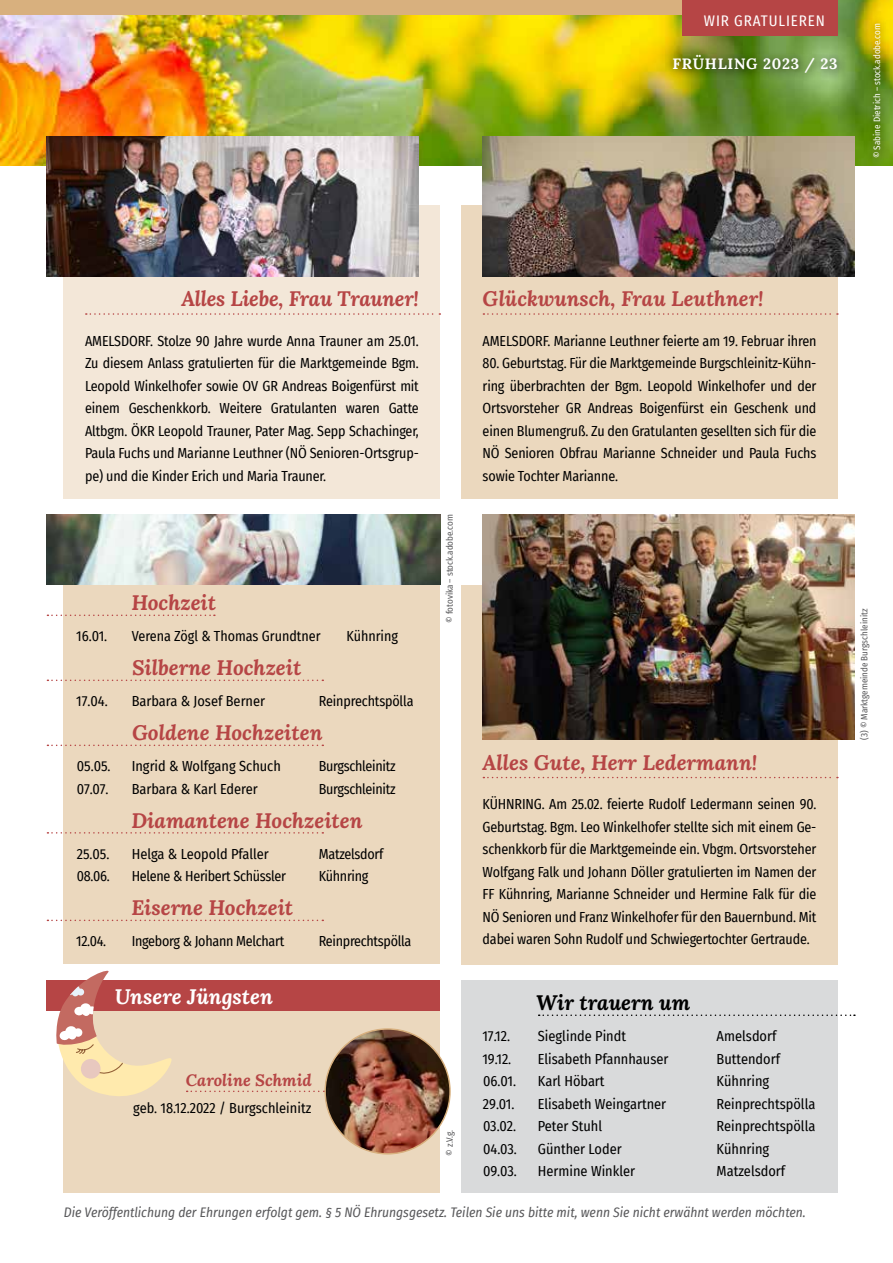
<style>
.page{position:relative;width:893px;height:1263px;background:#fff}
.page>*{position:absolute;margin:0;border:0;box-sizing:border-box;transform-origin:0 0}
.t1{font:italic 700 21px "Lora";color:#b64545}
.t2{font:italic 700 21px "Lora";color:#fff}
.t3{font:italic 700 21px "Lora";color:#000}
.t4{font:italic 700 16.5px "Lora";color:#b64545}
.t5{font:700 15px "Lora";letter-spacing:.05em;color:#fff}
.t6{font:15px "Fira Sans Condensed";letter-spacing:.06em;color:#fff}
.t7{font:14.25px/22.5px "Fira Sans Condensed";letter-spacing:-.01em;color:#000;text-align:justify}
.t8{font:italic 13.5px "Fira Sans Condensed";color:#58585a}
.t9{font:9px "Fira Sans Condensed";color:#58585a}
.t10{font:9px "Fira Sans Condensed";color:#fff}
</style>
<div class="page">
<img style="left:0;top:0;width:893px;height:166px">
<div style="left:64px;top:982px;width:376px;height:211px;background:#ebd8be"></div>
<div style="left:64px;top:205px;width:376px;height:293px;background:#f3e7d8"></div>
<svg style="left:86px;top:313px;width:354px;height:2px"></svg>
<div style="left:461px;top:205px;width:377px;height:293px;background:#ebd8be"></div>
<svg style="left:483px;top:313px;width:355px;height:2px"></svg>
<div style="left:461px;top:585px;width:377px;height:379px;background:#ebd8be"></div>
<svg style="left:483px;top:777px;width:355px;height:1px"></svg>
<img style="left:47px;top:136px;width:372px;height:140px">
<img style="left:483px;top:136px;width:372px;height:140px">
<img style="left:483px;top:514px;width:372px;height:226px">
<div style="left:64px;top:585px;width:376px;height:379px;background:#ebd8be"></div>
<svg style="left:47px;top:614px;width:168px;height:2px"></svg>
<svg style="left:47px;top:679px;width:276px;height:2px"></svg>
<svg style="left:47px;top:744px;width:276px;height:2px"></svg>
<svg style="left:47px;top:832px;width:276px;height:2px"></svg>
<svg style="left:47px;top:920px;width:276px;height:1px"></svg>
<img style="left:47px;top:514px;width:393px;height:71px">
<div style="left:461px;top:981px;width:377px;height:212px;background:#d9dadb"></div>
<svg style="left:539px;top:1014px;width:316px;height:2px"></svg>
<svg style="left:187px;top:1090px;width:137px;height:2px"></svg>
<div style="left:47px;top:981px;width:393px;height:30px;background:#b64545"></div>
<img style="left:325px;top:1029px;width:125px;height:125px;border-radius:62px">
<svg style="left:48px;top:970px;width:126px;height:141px"></svg>
<div style="left:666px;top:48px;width:181px;height:34px;background:#000;opacity:.75"></div>
<div style="left:0;top:0;width:829px;height:15px;background:#d8b07e"></div>
<div style="left:865px;top:15px;width:24px;height:151px;background:#000;opacity:.75"></div>
<div style="left:682px;top:0;width:156px;height:35px;background:#b64545"></div>
<p class="t6" style="left:704px;top:9px;width:122px">WIR GRATULIEREN</p>
<p class="t5" style="left:672px;top:52px;width:167px">FRÜHLING 2023 / 23</p>
<p class="t10" style="left:870px;top:158px;width:136px;rotate:-90deg">© Sabine Dietrich – stock.adobe.com</p>
<h1 class="t1" style="left:181px;top:284px;width:239px">Alles Liebe, Frau Trauner!</h1>
<p class="t7" style="left:85px;top:329px;width:335px">AMELSDORF. Stolze 90 Jahre wurde Anna Trauner am 25.01.<br>Zu diesem Anlass gratulierten für die Marktgemeinde Bgm.<br>Leopold Winkelhofer sowie OV GR Andreas Boigenfürst mit einem Geschenkkorb. Weitere Gratulanten waren Gatte Altbgm. ÖKR Leopold Trauner, Pater Mag. Sepp Schachinger, Paula Fuchs und Marianne Leuthner (NÖ Senioren-Ortsgrup&shy;pe) und die Kinder Erich und Maria Trauner.</p>
<h1 class="t1" style="left:131px;top:588px;width:86px">Hochzeit</h1>
<p class="t7" style="left:76px;top:625px;width:33px">16.01.</p>
<p class="t7" style="left:132px;top:625px;width:190px">Verena Zögl &amp; Thomas Grundtner</p>
<p class="t7" style="left:346px;top:625px;width:53px">Kühnring</p>
<h1 class="t1" style="left:132px;top:653px;width:171px">Silberne Hochzeit</h1>
<p class="t7" style="left:76px;top:690px;width:33px">17.04.</p>
<p class="t7" style="left:132px;top:690px;width:135px">Barbara &amp; Josef Berner</p>
<p class="t7" style="left:319px;top:690px;width:96px">Reinprechtspölla</p>
<h1 class="t1" style="left:132px;top:718px;width:192px">Goldene Hochzeiten</h1>
<p class="t7" style="left:77px;top:755px;width:35px">05.05.</p>
<p class="t7" style="left:132px;top:755px;width:151px">Ingrid &amp; Wolfgang Schuch</p>
<p class="t7" style="left:319px;top:755px;width:78px">Burgschleinitz</p>
<p class="t7" style="left:77px;top:777px;width:33px">07.07.</p>
<p class="t7" style="left:132px;top:777px;width:128px">Barbara &amp; Karl Ederer</p>
<p class="t7" style="left:319px;top:777px;width:78px">Burgschleinitz</p>
<h1 class="t1" style="left:131px;top:806px;width:233px">Diamantene Hochzeiten</h1>
<p class="t7" style="left:77px;top:842px;width:34px">25.05.</p>
<p class="t7" style="left:132px;top:842px;width:139px">Helga &amp; Leopold Pfaller</p>
<p class="t7" style="left:319px;top:842px;width:66px">Matzelsdorf</p>
<p class="t7" style="left:77px;top:865px;width:34px">08.06.</p>
<p class="t7" style="left:132px;top:865px;width:156px">Helene &amp; Heribert Schüssler</p>
<p class="t7" style="left:319px;top:865px;width:51px">Kühnring</p>
<h1 class="t1" style="left:131px;top:893px;width:163px">Eiserne Hochzeit</h1>
<p class="t7" style="left:76px;top:930px;width:31px">12.04.</p>
<p class="t7" style="left:132px;top:930px;width:154px">Ingeborg &amp; Johann Melchart</p>
<p class="t7" style="left:319px;top:930px;width:94px">Reinprechtspölla</p>
<h1 class="t2" style="left:115px;top:982px;width:160px">Unsere Jüngsten</h1>
<p class="t4" style="left:186px;top:1069px;width:127px">Caroline Schmid</p>
<p class="t7" style="left:133px;top:1096px;width:179px">geb. 18.12.2022 / Burgschleinitz</p>
<p class="t9" style="left:443px;top:623px;width:110px;rotate:-90deg">© fotovika – stock.adobe.com</p>
<p class="t9" style="left:443px;top:1155px;width:27px;rotate:-90deg">© z.V.g.</p>
<h1 class="t1" style="left:483px;top:284px;width:282px">Glückwunsch, Frau Leuthner!</h1>
<p class="t7" style="left:483px;top:329px;width:335px">AMELSDORF. Marianne Leuthner feierte am 19. Februar ihren</p>
<p class="t7" style="left:483px;top:351px;width:335px">80. Geburtstag. Für die Marktgemeinde Burgschleinitz-Kühn&shy;ring überbrachten der Bgm. Leopold Winkelhofer und der Ortsvorsteher GR Andreas Boigenfürst ein Geschenk und einen Blumengruß. Zu den Gratulanten gesellten sich für die NÖ Senioren Obfrau Marianne Schneider und Paula Fuchs sowie Tochter Marianne.</p>
<h1 class="t1" style="left:483px;top:748px;width:276px">Alles Gute, Herr Ledermann!</h1>
<p class="t7" style="left:483px;top:792px;width:335px">KÜHNRING. Am 25.02. feierte Rudolf Ledermann seinen 90.<br>Geburtstag. Bgm. Leo Winkelhofer stellte sich mit einem Ge&shy;schenkkorb für die Marktgemeinde ein. Vbgm. Ortsvorsteher Wolfgang Falk und Johann Döller gratulierten im Namen der FF Kühnring, Marianne Schneider und Hermine Falk für die NÖ Senioren und Franz Winkelhofer für den Bauernbund. Mit dabei waren Sohn Rudolf und Schwiegertochter Gertraude.</p>
<h1 class="t3" style="left:536px;top:988px;width:155px">Wir trauern um</h1>
<p class="t7" style="left:482px;top:1025px;width:29px">17.12.</p>
<p class="t7" style="left:538px;top:1025px;width:90px">Sieglinde Pindt</p>
<p class="t7" style="left:717px;top:1025px;width:61px">Amelsdorf</p>
<p class="t7" style="left:482px;top:1047px;width:30px">19.12.</p>
<p class="t7" style="left:538px;top:1047px;width:132px">Elisabeth Pfannhauser</p>
<p class="t7" style="left:717px;top:1047px;width:65px">Buttendorf</p>
<p class="t7" style="left:483px;top:1070px;width:34px">06.01.</p>
<p class="t7" style="left:538px;top:1070px;width:68px">Karl Höbart</p>
<p class="t7" style="left:717px;top:1070px;width:54px">Kühnring</p>
<p class="t7" style="left:483px;top:1092px;width:33px">29.01.</p>
<p class="t7" style="left:538px;top:1092px;width:130px">Elisabeth Weingartner</p>
<p class="t7" style="left:717px;top:1092px;width:100px">Reinprechtspölla</p>
<p class="t7" style="left:483px;top:1115px;width:35px">03.02.</p>
<p class="t7" style="left:538px;top:1115px;width:66px">Peter Stuhl</p>
<p class="t7" style="left:717px;top:1115px;width:100px">Reinprechtspölla</p>
<p class="t7" style="left:483px;top:1137px;width:35px">04.03.</p>
<p class="t7" style="left:538px;top:1137px;width:85px">Günther Loder</p>
<p class="t7" style="left:717px;top:1137px;width:54px">Kühnring</p>
<p class="t7" style="left:483px;top:1160px;width:35px">09.03.</p>
<p class="t7" style="left:538px;top:1160px;width:99px">Hermine Winkler</p>
<p class="t7" style="left:717px;top:1160px;width:70px">Matzelsdorf</p>
<p class="t8" style="left:64px;top:1202px;width:744px">Die Veröffentlichung der Ehrungen erfolgt gem. § 5 NÖ Ehrungsgesetz. Teilen Sie uns bitte mit, wenn Sie nicht erwähnt werden möchten.</p>
<p class="t9" style="left:858px;top:740px;width:133px;rotate:-90deg">(3) © Marktgemeinde Burgschleinitz</p>
</div>
